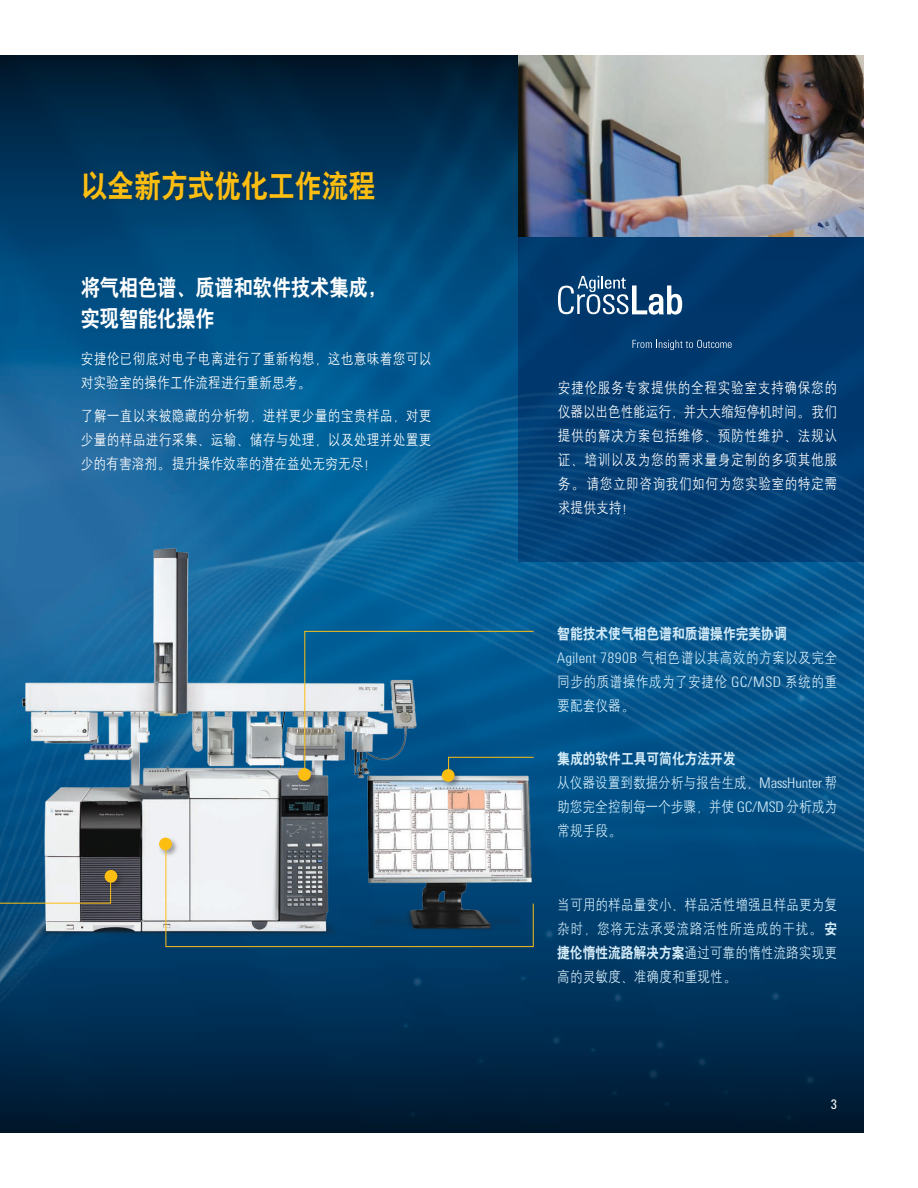
<style>
.page{position:relative;width:918px;height:1188px;background:#fff}
.page>*{position:absolute;margin:0;border:0;box-sizing:border-box;transform-origin:0 0}
.t1{font:31.5px "H Yb 2 gj";color:#fdbe12;scale:.85 1}
.t2{font:22.5px/31.5px "H Yb 2 gj";color:#fff;scale:.85 1}
.t3{font:15px/24px "H Yg 2 gj";letter-spacing:.02em;color:#fff;text-align:justify;scale:.85 1}
.t4{font:15px/24px "H Yg 2 gj";color:#d4ecf9;text-align:justify;scale:.85 1}
.t5{font:15px "H Yb 2 gj";color:#d4ecf9;scale:.85 1}
.t6{font:13.5px "Agilent Condensed CFF";color:#fff}
.s1{font-family:"Agilent Condensed CFF";font-weight:300}
.s2{font-family:"H Yb 2 gj"}
</style>
<div class="page">
<img style="left:0;top:55px;width:864px;height:716px">
<div style="left:0;top:771px;width:864px;height:362px;background:linear-gradient(to bottom,#025894,#001a34)"></div>
<div style="left:518px;top:237px;width:346px;height:324px;background:linear-gradient(to right,#033e74,#013a70)"></div>
<img style="left:518px;top:55px;width:346px;height:182px">
<img style="left:16px;top:539px;width:524px;height:406px">
<div style="left:79px;top:166px;width:300px;height:40px;background:#231f20;opacity:.25"></div>
<svg style="left:558px;top:276px;width:124px;height:39px"></svg>
<svg style="left:632px;top:340px;width:100px;height:10px"></svg>
<div style="left:103px;top:868px;width:22px;height:22px;background:#231f20;opacity:.4"></div>
<div style="left:105px;top:870px;width:12px;height:13px;background:#fdbe12;border-radius:50%"></div>
<div style="left:296px;top:766px;width:23px;height:23px;background:#231f20;opacity:.4"></div>
<div style="left:298px;top:768px;width:13px;height:13px;background:#fdbe12;border-radius:50%"></div>
<div style="left:157px;top:836px;width:23px;height:22px;background:#231f20;opacity:.4"></div>
<div style="left:159px;top:838px;width:13px;height:12px;background:#fdbe12;border-radius:50%"></div>
<div style="left:440px;top:767px;width:22px;height:23px;background:#231f20;opacity:.4"></div>
<div style="left:442px;top:769px;width:13px;height:13px;background:#fdbe12;border-radius:50%"></div>
<svg style="left:165px;top:843px;width:369px;height:104px"></svg>
<svg style="left:0;top:876px;width:111px;height:28px"></svg>
<svg style="left:304px;top:631px;width:230px;height:145px;background:#2b6e97"></svg>
<h1 class="t1" style="left:81px;top:170px;width:348px">以全新方式优化工作流程</h1>
<h2 class="t2" style="left:81px;top:271px;width:362px">将气相色谱、质谱和软件技术集成，实现智能化操作</h2>
<p class="t3" style="left:81px;top:347px;width:414px">安捷伦已彻底对电子电离进行了重新构想，这也意味着您可以对实验室的操作工作流程进行重新思考。</p>
<p class="t3" style="left:81px;top:403px;width:414px">了解一直以来被隐藏的分析物，进样更少量的宝贵样品，对更少量的样品进行采集、运输、储存与处理，以及处理并处置更少的有害溶剂。提升操作效率的潜在益处无穷无尽！</p>
<p class="t3" style="left:558px;top:376px;width:330px">安捷伦服务专家提供的全程实验室支持确保您的仪器以出色性能运行，并大大缩短停机时间。我们提供的解决方案包括维修、预防性维护、法规认证、培训以及为您的需求量身定制的多项其他服务。请您立即咨询我们如何为您实验室的特定需求提供支持！</p>
<p class="t5" style="left:557px;top:626px;width:272px">智能技术使气相色谱和质谱操作完美协调</p>
<p class="t4" style="left:557px;top:646px;width:331px"><span class="s1">Agilent 7890B</span> 气相色谱以其高效的方案以及完全同步的质谱操作成为了安捷伦 <span class="s1">GC/MSD</span> 系统的重要配套仪器。</p>
<p class="t5" style="left:557px;top:751px;width:211px">集成的软件工具可简化方法开发</p>
<p class="t4" style="left:557px;top:770px;width:331px">从仪器设置到数据分析与报告生成，<span class="s1">MassHunter</span> 帮助您完全控制每一个步骤，并使 <span class="s1">GC/MSD</span> 分析成为常规手段。</p>
<p class="t4" style="left:557px;top:893px;width:331px">当可用的样品量变小、样品活性增强且样品更为复杂时，您将无法承受流路活性所造成的干扰。<span class="s2">安捷伦惰性流路解决方案</span>通过可靠的惰性流路实现更高的灵敏度、准确度和重现性。</p>
<p class="t6" style="left:831px;top:1095px;width:8px">3</p>
</div>
